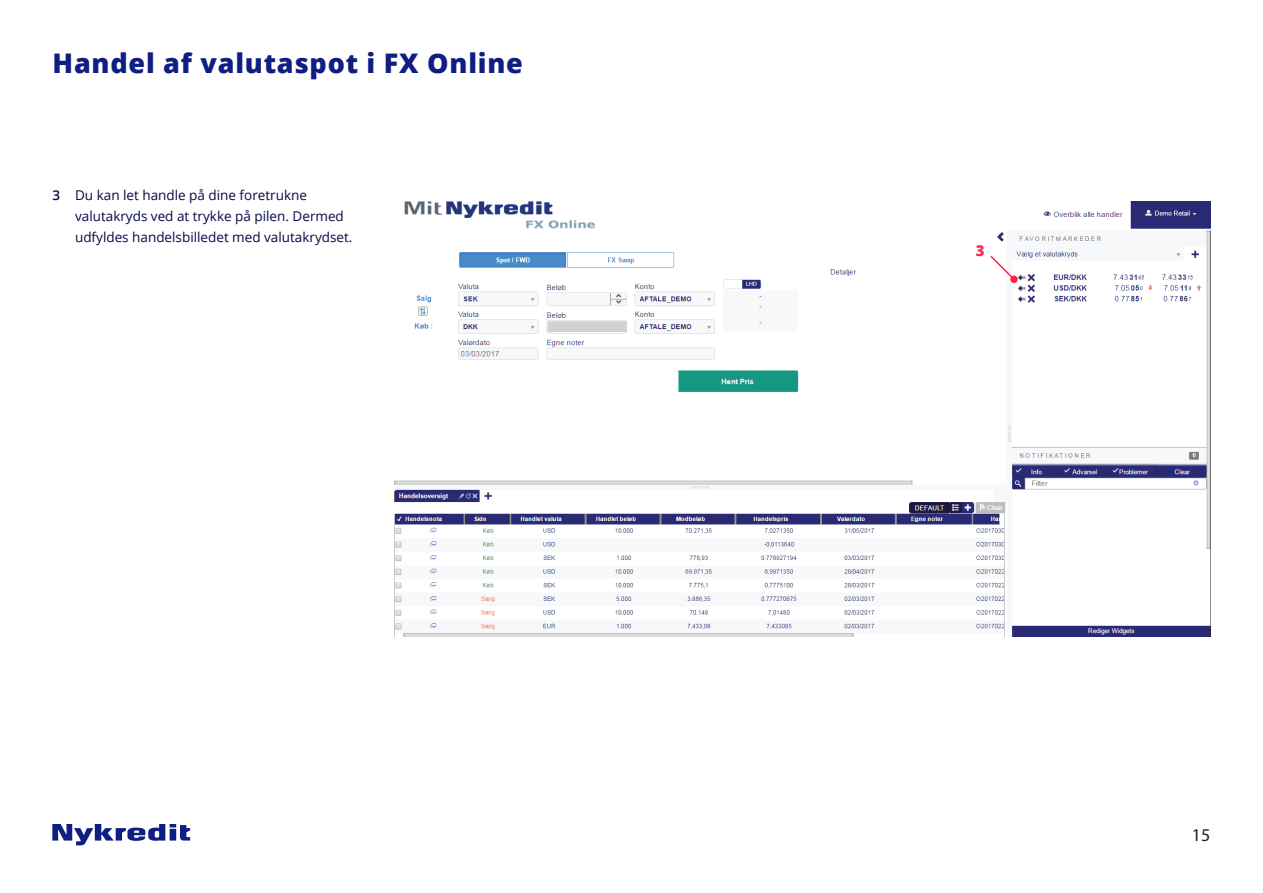
<style>
.page{position:relative;width:1263px;height:893px;background:#fff}
.page>*{position:absolute;margin:0;border:0;box-sizing:border-box;transform-origin:0 0}
.t1{font:800 27px "Open Sans";letter-spacing:.03em;color:#0f1e82}
.t2{font:18px "Myriad Pro";color:#231f20}
.t3{font:800 15px "Open Sans";color:#fb264e}
.t4{font:13.5px/21px "Open Sans";color:#07094a}
.t5{font:600 13.5px "Open Sans";color:#07094a}
</style>
<div class="page">
<img style="left:394px;top:202px;width:816px;height:435px">
<svg style="left:1010px;top:276px;width:8px;height:7px"></svg>
<svg style="left:989px;top:254px;width:27px;height:27px"></svg>
<svg style="left:52px;top:824px;width:139px;height:22px"></svg>
<h1 class="t1" style="left:53px;top:42px;width:472px">Handel af valutaspot i FX Online</h1>
<p class="t5" style="left:53px;top:186px;width:9px">3</p>
<p class="t4" style="left:75px;top:185px;width:279px">Du kan let handle på dine foretrukne valutakryds ved at trykke på pilen. Dermed udfyldes handelsbilledet med valutakrydset.</p>
<p class="t3" style="left:976px;top:239px;width:10px">3</p>
<h2 class="t2" style="left:1192px;top:823px;width:20px">15</h2>
</div>
